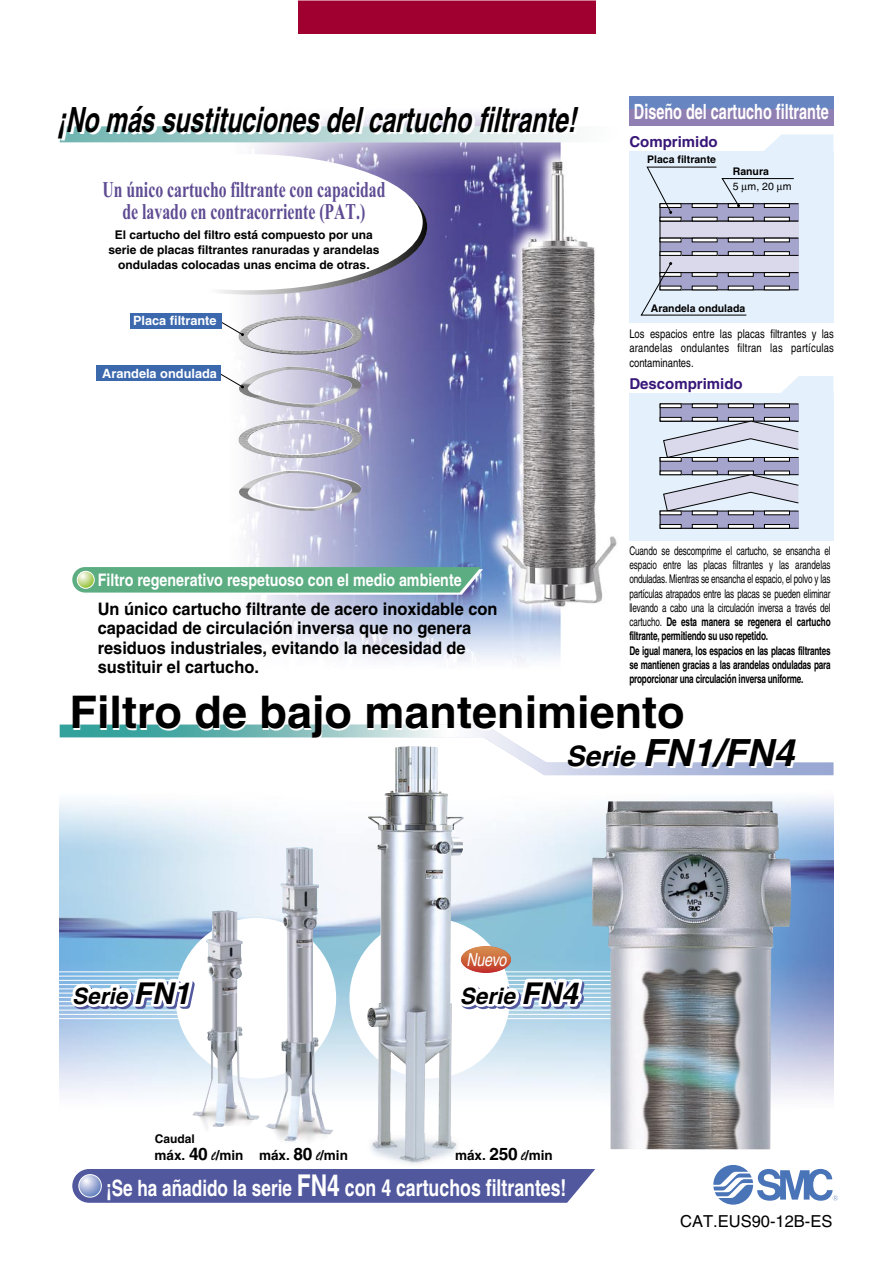
<style>
.page{position:relative;width:893px;height:1263px;background:#fff}
.page>*{position:absolute;margin:0;border:0;box-sizing:border-box;transform-origin:0 0}
.t1{font:700 45px "Helvetica";color:#000}
.t2{font:italic 700 37.5px "Helvetica";color:#000}
.t3{font:italic 700 34.8px "Helvetica";color:#000;scale:.7 1}
.t4{font:700 23.25px "Helvetica";color:#fff;scale:.76 1}
.t5{font:700 22.5px/22.5px "Times New Roman";color:#5e4b93;text-align:center;scale:.7 1}
.t6{font:italic 700 22.5px "Helvetica";color:#000}
.t7{font:700 21px "Helvetica";color:#fff;scale:.69 1}
.t8{font:italic 18px "Helvetica";letter-spacing:-.02em;color:#fff;scale:.79 1}
.t9{font:700 17.25px/19.5px "Helvetica";color:#000;scale:.95 1}
.t10{font:700 17.25px/28.2px "Helvetica";color:#fff;scale:.83 1}
.t11{font:16.5px "Helvetica";color:#000}
.t12{font:700 15px "Helvetica";color:#381778}
.t13{font:700 13.5px "Helvetica";color:#000}
.t14{font:700 12.75px "Helvetica";color:#fff}
.t15{font:12px/14.2px "Helvetica";letter-spacing:-.025em;color:#000;scale:.68 1}
.t16{font:700 12px/15px "Helvetica";color:#000;text-align:center}
.t17{font:12px/14.2px "Helvetica";letter-spacing:-.025em;color:#000;text-align:justify;scale:.79 1}
.t18{font:700 10.5px/15.5px "Helvetica";color:#000}
.s1{font-weight:400}
.s2{color:#000}
.s3{font-weight:700}
.s4{font-size:28.2px}
.s5{font-size:30px}
.s6{font-size:17.25px}
.s7{font-family:"Brush Script";font-weight:400}
.s8{font-size:22.5px}
</style>
<div class="page">
<img style="left:59px;top:797px;width:774px;height:368px">
<img style="left:216px;top:112px;width:571px;height:551px">
<img style="left:238px;top:316px;width:124px;height:92px">
<div style="left:176px;top:918px;width:160px;height:160px;background:#fff;border-radius:50%"></div>
<div style="left:349px;top:918px;width:161px;height:160px;background:#fff;border-radius:50%"></div>
<hr style="left:441px;top:971px;width:264px;height:1px;background:#fff">
<hr style="left:441px;top:976px;width:264px;height:1px;background:#fff">
<hr style="left:441px;top:980px;width:264px;height:1px;background:#fff">
<hr style="left:441px;top:984px;width:264px;height:1px;background:#fff">
<hr style="left:441px;top:988px;width:264px;height:1px;background:#fff">
<hr style="left:441px;top:993px;width:264px;height:1px;background:#fff">
<hr style="left:441px;top:997px;width:264px;height:1px;background:#fff">
<hr style="left:441px;top:1001px;width:264px;height:1px;background:#fff">
<hr style="left:441px;top:1005px;width:264px;height:1px;background:#fff">
<hr style="left:441px;top:1010px;width:264px;height:1px;background:#fff">
<hr style="left:441px;top:1014px;width:264px;height:1px;background:#fff">
<hr style="left:441px;top:1018px;width:264px;height:1px;background:#fff">
<hr style="left:58px;top:971px;width:185px;height:1px;background:#fff">
<hr style="left:58px;top:976px;width:185px;height:1px;background:#fff">
<hr style="left:58px;top:980px;width:185px;height:1px;background:#fff">
<hr style="left:58px;top:984px;width:185px;height:1px;background:#fff">
<hr style="left:58px;top:988px;width:185px;height:1px;background:#fff">
<hr style="left:58px;top:993px;width:185px;height:1px;background:#fff">
<hr style="left:58px;top:997px;width:185px;height:1px;background:#fff">
<hr style="left:58px;top:1001px;width:185px;height:1px;background:#fff">
<hr style="left:58px;top:1005px;width:185px;height:1px;background:#fff">
<hr style="left:58px;top:1010px;width:185px;height:1px;background:#fff">
<hr style="left:58px;top:1014px;width:185px;height:1px;background:#fff">
<hr style="left:58px;top:1018px;width:185px;height:1px;background:#fff">
<img style="left:592px;top:801px;width:201px;height:348px">
<img style="left:367px;top:775px;width:97px;height:390px">
<img style="left:265px;top:847px;width:71px;height:298px">
<img style="left:191px;top:903px;width:68px;height:241px">
<svg style="left:60px;top:725px;width:773px;height:50px"></svg>
<svg style="left:78px;top:159px;width:349px;height:136px"></svg>
<div style="left:74px;top:154px;width:349px;height:136px;background:#fff;border-radius:50%"></div>
<svg style="left:60px;top:126px;width:559px;height:16px;background:#b9d8d7"></svg>
<div style="left:629px;top:151px;width:204px;height:172px;background:#e4f0fb"></div>
<div style="left:629px;top:100px;width:204px;height:26px;background:#8f7fb3"></div>
<div style="left:629px;top:96px;width:204px;height:13px;background:#6785c0"></div>
<div style="left:629px;top:393px;width:204px;height:147px;background:#e4f0fb"></div>
<svg style="left:759px;top:134px;width:74px;height:17px"></svg>
<svg style="left:776px;top:376px;width:57px;height:17px"></svg>
<svg style="left:662px;top:406px;width:135px;height:13px"></svg>
<div style="left:660px;top:404px;width:21px;height:4px;border:1px solid #000"></div>
<div style="left:692px;top:404px;width:26px;height:4px;border:1px solid #000"></div>
<div style="left:728px;top:404px;width:26px;height:4px;border:1px solid #000"></div>
<div style="left:764px;top:404px;width:26px;height:4px;border:1px solid #000"></div>
<div style="left:660px;top:417px;width:21px;height:4px;border:1px solid #000"></div>
<div style="left:692px;top:417px;width:26px;height:4px;border:1px solid #000"></div>
<div style="left:728px;top:417px;width:26px;height:4px;border:1px solid #000"></div>
<div style="left:764px;top:417px;width:26px;height:4px;border:1px solid #000"></div>
<svg style="left:663px;top:420px;width:136px;height:37px"></svg>
<svg style="left:660px;top:457px;width:138px;height:18px;background:#9a99ba"></svg>
<div style="left:660px;top:457px;width:139px;height:18px;border:1px solid #000"></div>
<div style="left:660px;top:457px;width:21px;height:4px;border:1px solid #000"></div>
<div style="left:692px;top:457px;width:26px;height:4px;border:1px solid #000"></div>
<div style="left:728px;top:457px;width:26px;height:4px;border:1px solid #000"></div>
<div style="left:764px;top:457px;width:26px;height:4px;border:1px solid #000"></div>
<svg style="left:663px;top:474px;width:136px;height:37px"></svg>
<svg style="left:660px;top:511px;width:138px;height:17px;background:#a09fc2"></svg>
<div style="left:660px;top:511px;width:139px;height:18px;border:1px solid #000"></div>
<div style="left:660px;top:524px;width:21px;height:4px;border:1px solid #000"></div>
<div style="left:692px;top:524px;width:26px;height:4px;border:1px solid #000"></div>
<div style="left:728px;top:524px;width:26px;height:4px;border:1px solid #000"></div>
<div style="left:764px;top:524px;width:26px;height:4px;border:1px solid #000"></div>
<svg style="left:218px;top:372px;width:26px;height:16px"></svg>
<div style="left:96px;top:365px;width:125px;height:16px;background:#3c68ae"></div>
<svg style="left:218px;top:320px;width:26px;height:16px"></svg>
<div style="left:130px;top:313px;width:91px;height:16px;background:#3c68ae"></div>
<svg style="left:455px;top:927px;width:134px;height:109px"></svg>
<svg style="left:68px;top:927px;width:131px;height:109px"></svg>
<svg style="left:72px;top:567px;width:411px;height:28px;background:#6cb38f"></svg>
<svg style="left:77px;top:571px;width:17px;height:17px"></svg>
<div style="left:77px;top:571px;width:18px;height:18px;border:1px solid #fff;border-radius:50%"></div>
<div style="left:72px;top:1169px;width:524px;height:34px;background:#51589e"></div>
<svg style="left:79px;top:1174px;width:22px;height:23px"></svg>
<div style="left:78px;top:1174px;width:24px;height:23px;border:1px solid #fff;border-radius:50%"></div>
<svg style="left:461px;top:946px;width:50px;height:27px"></svg>
<div style="left:298px;top:0;width:297px;height:34px;background:#a0002f"></div>
<svg style="left:713px;top:1165px;width:125px;height:40px"></svg>
<hr style="left:0;top:0;width:893px;height:1px;background:#fff">
<svg style="left:640px;top:166px;width:154px;height:150px"></svg>
<p class="t3" style="left:57px;top:99px;width:754px">¡Nomássustitucionesdelcartuchofiltrante!</p>
<p class="t5" style="left:102px;top:180px;width:406px">Un único cartucho filtrante con capacidad de lavado en contracorriente (PAT.)</p>
<p class="t16" style="left:109px;top:227px;width:272px">El cartucho del filtro está compuesto por una serie de placas filtrantes ranuradas y arandelas onduladas colocadas unas encima de otras.</p>
<p class="t14" style="left:133px;top:313px;width:85px">Placa filtrante</p>
<p class="t14" style="left:102px;top:366px;width:116px">Arandela ondulada</p>
<p class="t7" style="left:634px;top:98px;width:284px">Diseño del cartucho filtrante</p>
<p class="t12" style="left:629px;top:133px;width:90px">Comprimido</p>
<p class="t18" style="left:647px;top:151px;width:70px">Placa filtrante</p>
<p class="t18" style="left:733px;top:163px;width:60px">Ranura<br><span class="s1">5 m, 20 m</span></p>
<p class="t18" style="left:651px;top:300px;width:96px">Arandela ondulada</p>
<p class="t17" style="left:629px;top:327px;width:261px">Los espacios entre las placas filtrantes y las arandelas ondulantes filtran las partículas contaminantes.</p>
<p class="t12" style="left:629px;top:374px;width:115px">Descomprimido</p>
<p class="t10" style="left:98px;top:566px;width:483px">Filtro regenerativo respetuoso con el medio ambiente<br><span class="s2">Un único cartucho filtrante de acero inoxidable con</span></p>
<p class="t9" style="left:98px;top:618px;width:395px">capacidad de circulación inversa que no genera residuos industriales, evitando la necesidad de sustituir el cartucho.</p>
<p class="t15" style="left:629px;top:544px;width:298px">Cuando se descomprime el cartucho, se ensancha el espacio entre las placas filtrantes y las arandelas onduladas. Mientras se ensancha el espacio, el polvo y las partículas atrapados entre las placas se pueden eliminar llevando a cabo una la circulación inversa a través del cartucho. <span class="s3">De esta manera se regenera el cartucho filtrante, permitiendo su uso repetido.<br>De igual manera, los espacios en las placas filtrantes se mantienen gracias a las arandelas onduladas para proporcionar una circulación inversa uniforme.</span></p>
<p class="t1" style="left:70px;top:684px;width:617px">Filtro de bajo mantenimiento</p>
<p class="t2" style="left:566px;top:730px;width:230px"><span class="s4">Serie</span> FN1/FN4</p>
<p class="t8" style="left:466px;top:949px;width:52px">Nuevo</p>
<p class="t6" style="left:72px;top:982px;width:119px">Serie <span class="s5">FN1</span></p>
<p class="t6" style="left:460px;top:982px;width:119px">Serie <span class="s5">FN4</span></p>
<p class="t16" style="left:155px;top:1131px;width:42px">Caudal</p>
<p class="t13" style="left:154px;top:1147px;width:195px">máx. <span class="s6">40</span> <span class="s7">l</span>/min máx. <span class="s6">80</span> <span class="s7">l</span>/min</p>
<p class="t13" style="left:455px;top:1147px;width:99px">máx. <span class="s6">250</span> <span class="s7">l</span>/min</p>
<p class="t4" style="left:106px;top:1174px;width:607px"><span class="s8">¡Se ha añadido la serie</span> <span class="s5">FN4</span> con 4 cartuchos filtrantes!</p>
<p class="t11" style="left:680px;top:1211px;width:154px">CAT.EUS90-12B-ES</p>
</div>
